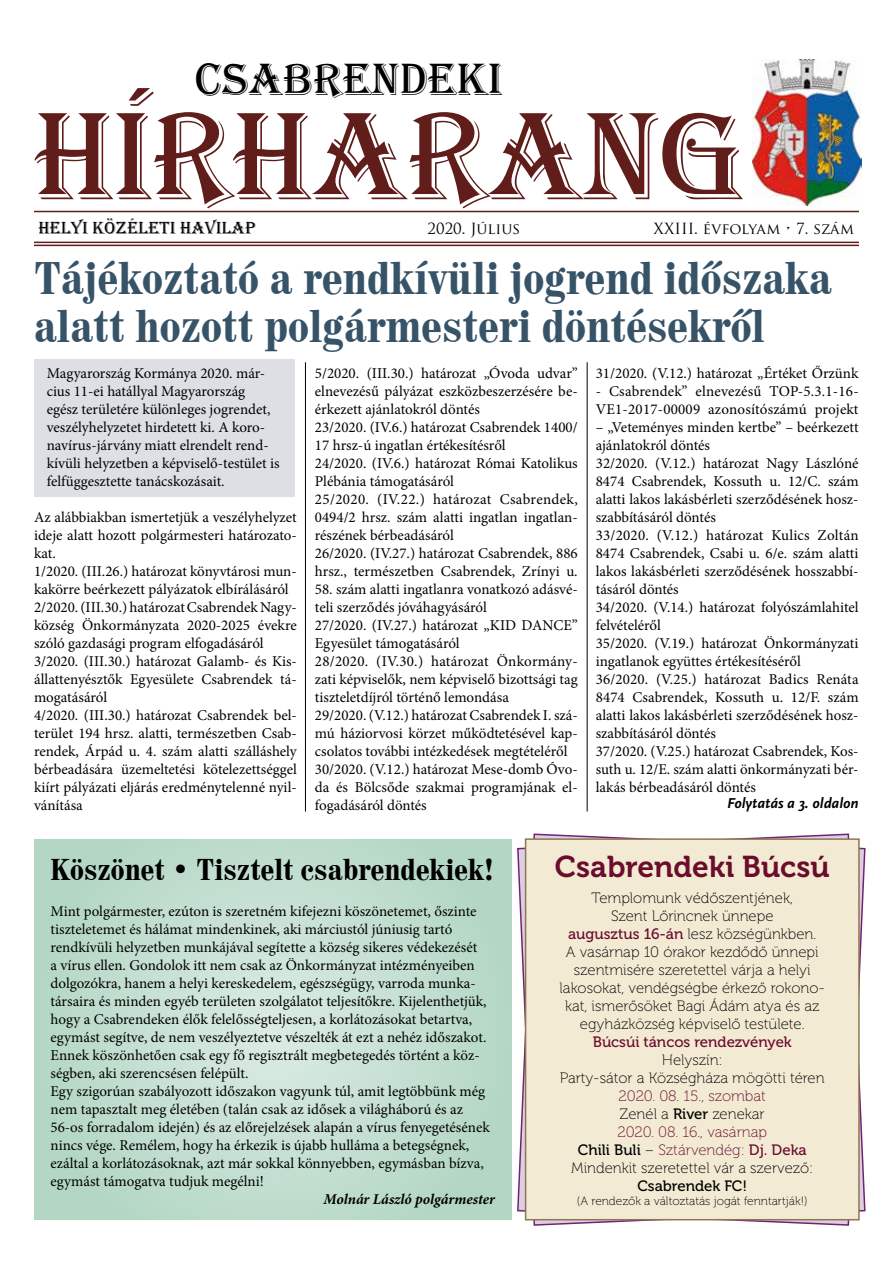
<style>
.page{position:relative;width:893px;height:1263px;background:#fff}
.page>*{position:absolute;margin:0;border:0;box-sizing:border-box;transform-origin:0 0}
.t1{font:129px "Algerian";color:#611d1a}
.t2{font:46.5px "Algerian";color:#000}
.t3{font:45.45px/48px "Century 725 Bcon HU Bold Condensed";color:#375368}
.t4{font:30px "Century 725 Bcon HU Bold Condensed";color:#000}
.t5{font:30px "Museo 700";color:#6b0c2d}
.t6{font:18px "Algerian";color:#000}
.t7{font:15px/18px "Minion Pro";color:#000}
.t8{font:15px/18px "Museo 100";color:#000;text-align:center}
.t9{font:15px/18px "Museo 100";color:#6b0c2d;text-align:center}
.t10{font:15px "Trajan Pro";color:#000}
.t11{font:italic 700 15px "Minion Pro";letter-spacing:-.005em;color:#000}
.t12{font:15px "Museo 500";color:#6b0c2d}
.t13{font:italic 700 15px "Scala Sans CE";color:#000}
.t14{font:15px "Museo 500";color:#000}
.t15{font:12px "Museo 100";color:#000}
.s1{font-family:"Museo 500";color:#6b0c2d}
.s2{color:#000}
.s3{font-family:"Museo 500";color:#000}
.s4{font-family:"Museo 500"}
</style>
<div class="page">
<div style="left:34px;top:359px;width:261px;height:137px;background:#dddfe4"></div>
<svg style="left:517px;top:833px;width:349px;height:393px"></svg>
<hr style="left:34px;top:242px;width:825px;height:1px;background:#611d1a">
<hr style="left:34px;top:245px;width:825px;height:1px;background:#611d1a">
<hr style="left:34px;top:211px;width:825px;height:1px;background:#611d1a">
<img style="left:753px;top:59px;width:109px;height:146px">
<div style="left:525px;top:838px;width:335px;height:382px;background:#f3ead4;border:2px solid #8c7754"></div>
<svg style="left:34px;top:839px;width:477px;height:381px;background:#c0ddce"></svg>
<hr style="left:305px;top:362px;width:1px;height:449px;background:#000">
<hr style="left:587px;top:362px;width:1px;height:449px;background:#000">
<h2 class="t2" style="left:195px;top:53px;width:309px">CSABRENDEKI</h2>
<h1 class="t1" style="left:34px;top:85px;width:713px">HÍRHARANG</h1>
<p class="t10" style="left:427px;top:219px;width:94px">2020. Július</p>
<p class="t10" style="left:653px;top:219px;width:202px">XXIII. évfolyam • 7. szám</p>
<p class="t6" style="left:39px;top:218px;width:219px">HELYI KÖZÉLETI HAVILAP</p>
<h3 class="t3" style="left:34px;top:253px;width:800px">Tájékoztató a rendkívüli jogrend idõszaka alatt hozott polgármesteri döntésekrõl</h3>
<p class="t7" style="left:47px;top:364px;width:234px">Magyarország Kormánya 2020. már&shy;cius 11-ei hatállyal Magyarország egész területére különleges jogrendet, veszélyhelyzetet hirdetett ki. A koro&shy;navírus-járvány miatt elrendelt rend&shy;kívüli helyzetben a képviselő-testület is felfüggesztette tanácskozásait.</p>
<p class="t7" style="left:34px;top:508px;width:264px">Az alábbiakban ismertetjük a veszélyhelyzet ideje alatt hozott polgármesteri határozato&shy;kat.<br>1/2020. (III.26.) határozat könyvtárosi mun&shy;kakörre beérkezett pályázatok elbírálásáról 2/2020. (III.30.) határozat Csabrendek Nagy&shy;község Önkormányzata 2020-2025 évekre szóló gazdasági program elfogadásáról 3/2020. (III.30.) határozat Galamb- és Kis&shy;állattenyésztők Egyesülete Csabrendek tá&shy;mogatásáról<br>4/2020. (III.30.) határozat Csabrendek bel&shy;terület 194 hrsz. alatti, természetben Csab&shy;rendek, Árpád u. 4. szám alatti szálláshely bérbeadására üzemeltetési kötelezettséggel kiírt pályázati eljárás eredménytelenné nyil&shy;vánítása</p>
<p class="t7" style="left:596px;top:364px;width:264px">31/2020. (V.12.) határozat „Értéket Őrzünk</p>
<p class="t7" style="left:596px;top:382px;width:264px">- Csabrendek” elnevezésű TOP-5.3.1-16-<br>VE1-2017-00009 azonosítószámú projekt</p>
<p class="t7" style="left:596px;top:418px;width:264px">– „Veteményes minden kertbe” – beérkezett ajánlatokról döntés<br>32/2020. (V.12.) határozat Nagy Lászlóné 8474 Csabrendek, Kossuth u. 12/C. szám alatti lakos lakásbérleti szerződésének hosz&shy;szabbításáról döntés<br>33/2020. (V.12.) határozat Kulics Zoltán 8474 Csabrendek, Csabi u. 6/e. szám alatti lakos lakásbérleti szerződésének hosszabbí&shy;tásáról döntés<br>34/2020. (V.14.) határozat folyószámlahitel felvételéről<br>35/2020. (V.19.) határozat Önkormányzati ingatlanok együttes értékesítéséről<br>36/2020. (V.25.) határozat Badics Renáta 8474 Csabrendek, Kossuth u. 12/F. szám alatti lakos lakásbérleti szerződésének hosz&shy;szabbításáról döntés<br>37/2020. (V.25.) határozat Csabrendek, Kos&shy;suth u. 12/E. szám alatti önkormányzati bér&shy;lakás bérbeadásáról döntés</p>
<p class="t13" style="left:727px;top:795px;width:133px">Folytatás a 3. oldalon</p>
<p class="t7" style="left:315px;top:364px;width:264px">5/2020. (III.30.) határozat „Óvoda udvar” elnevezésű pályázat eszközbeszerzésére be&shy;érkezett ajánlatokról döntés<br>23/2020. (IV.6.) határozat Csabrendek 1400/ 17 hrsz-ú ingatlan értékesítésről<br>24/2020. (IV.6.) határozat Római Katolikus Plébánia támogatásáról<br>25/2020. (IV.22.) határozat Csabrendek, 0494/2 hrsz. szám alatti ingatlan ingatlan&shy;részének bérbeadásáról<br>26/2020. (IV.27.) határozat Csabrendek, 886 hrsz., természetben Csabrendek, Zrínyi u.</p>
<p class="t7" style="left:315px;top:580px;width:264px">58. szám alatti ingatlanra vonatkozó adásvé&shy;teli szerződés jóváhagyásáról<br>27/2020. (IV.27.) határozat „KID DANCE” Egyesület támogatásáról<br>28/2020. (IV.30.) határozat Önkormány&shy;zati képviselők, nem képviselő bizottsági tag tiszteletdíjról történő lemondása<br>29/2020. (V.12.) határozat Csabrendek I. szá&shy;mú háziorvosi körzet működtetésével kap&shy;csolatos további intézkedések megtételéről 30/2020. (V.12.) határozat Mese-domb Óvo&shy;da és Bölcsőde szakmai programjának el&shy;fogadásáról döntés</p>
<h3 class="t4" style="left:51px;top:852px;width:445px">Köszönet • Tisztelt csabrendekiek!</h3>
<p class="t7" style="left:51px;top:903px;width:441px">Mint polgármester, ezúton is szeretném kifejezni köszönetemet, őszinte tiszteletemet és hálámat mindenkinek, aki márciustól júniusig tartó rendkívüli helyzetben munkájával segítette a község sikeres védekezését<br>a vírus ellen. Gondolok itt nem csak az Önkormányzat intézményeiben dolgozókra, hanem a helyi kereskedelem, egészségügy, varroda munka&shy;társaira és minden egyéb területen szolgálatot teljesítőkre. Kijelenthetjük, hogy a Csabrendeken élők felelősségteljesen, a korlátozásokat betartva, egymást segítve, de nem veszélyeztetve vészelték át ezt a nehéz időszakot.<br>Ennek köszönhetően csak egy fő regisztrált megbetegedés történt a köz&shy;ségben, aki szerencsésen felépült.<br>Egy szigorúan szabályozott időszakon vagyunk túl, amit legtöbbünk még nem tapasztalt meg életében (talán csak az idősek a világháború és az 56-os forradalom idején) és az előrejelzések alapán a vírus fenyegetésének nincs vége. Remélem, hogy ha érkezik is újabb hulláma a betegségnek, ezáltal a korlátozásoknak, azt már sokkal könnyebben, egymásban bízva, egymást támogatva tudjuk megélni!</p>
<p class="t11" style="left:324px;top:1189px;width:173px">Molnár László polgármester</p>
<h3 class="t5" style="left:555px;top:849px;width:276px">Csabrendeki Búcsú</h3>
<p class="t8" style="left:560px;top:889px;width:267px">Templomunk védőszentjének,<br>Szent Lőrincnek ünnepe<br><span class="s1">augusztus 16-án</span> lesz községünkben.<br>A vasárnap 10 órakor kezdődő ünnepi szentmisére szeretettel várja a helyi lakosokat, vendégségbe érkező rokono&shy;kat, ismerősöket Bagi Ádám atya és az egyházközség képviselő testülete.</p>
<p class="t12" style="left:593px;top:1034px;width:201px">Búcsúi táncos rendezvények</p>
<p class="t8" style="left:560px;top:1051px;width:266px">Helyszín:<br>Party-sátor a Községháza mögötti téren</p>
<p class="t9" style="left:571px;top:1087px;width:244px">2020. 08. 15., szombat<br><span class="s2">Zenél a</span> <span class="s3">River</span> <span class="s2">zenekar<br></span>2020. 08. 16., vasárnap<br><span class="s3">Chili Buli</span> <span class="s2">–</span> Sztárvendég: <span class="s4">Dj. Deka<br></span><span class="s2">Mindenkit szeretettel vár a szervező:</span></p>
<p class="t14" style="left:637px;top:1178px;width:111px">Csabrendek FC!</p>
<p class="t15" style="left:577px;top:1195px;width:232px">(A rendezők a változtatás jogát fenntartják!)</p>
</div>
